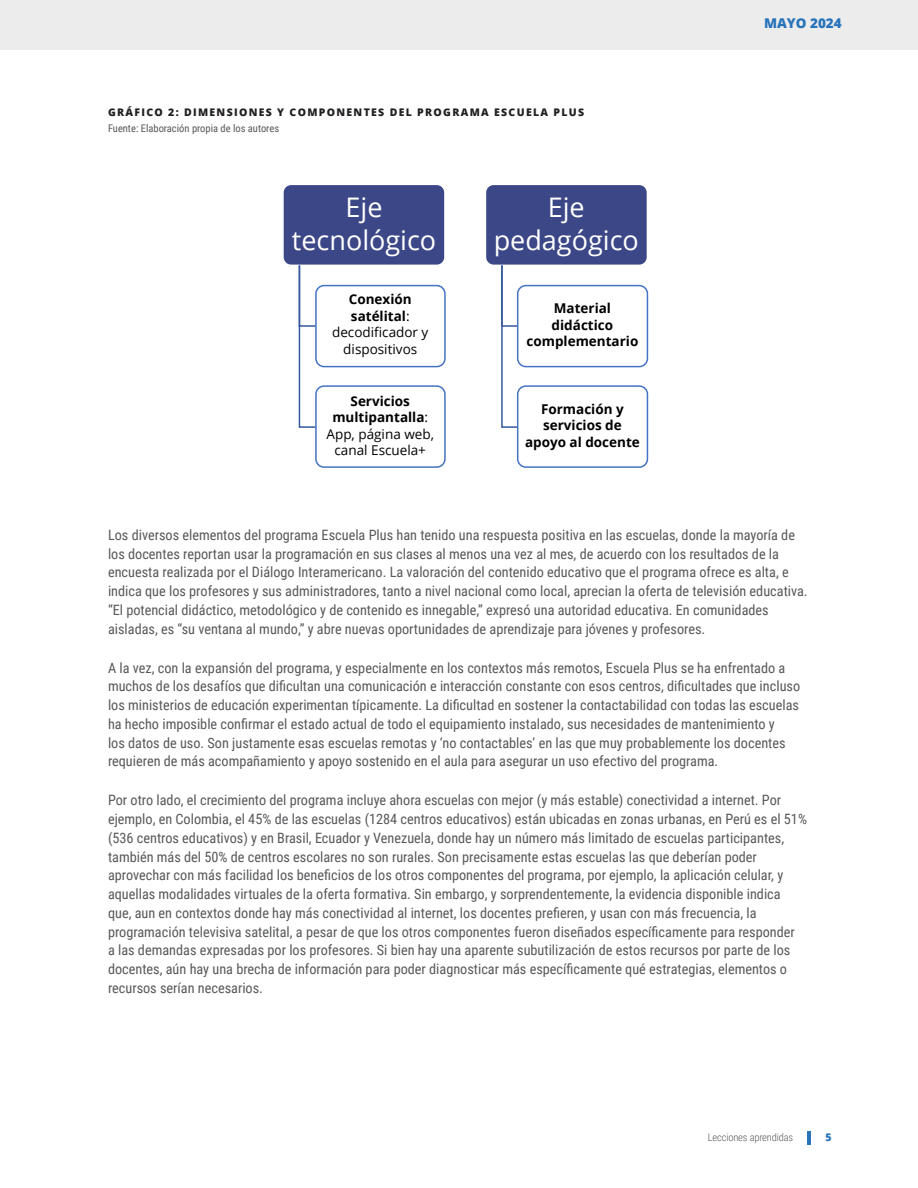
<style>
.page{position:relative;width:918px;height:1188px;background:#fff}
.page>*{position:absolute;margin:0;border:0;box-sizing:border-box;transform-origin:0 0}
.t1{font:27px/33px "Open Sans";color:#fff;text-align:center}
.Content_-_Body_text{font:14.25px/18.8px "Roboto Condensed";color:#57585a}
.t2{font:13.5px/16.5px "Open Sans";color:#000;text-align:center}
.t3{font:700 13.5px/16.5px "Open Sans";color:#000;text-align:center}
.t4{font:800 13.5px "Open Sans";color:#2873ba}
.Content_-_Figures_title{font:800 10.5px "Open Sans";letter-spacing:.125em;color:#231f20}
.Content_-_Figures_title-2{font:10.5px "Roboto Condensed";color:#57585a}
.t5{font:300 10.5px "Roboto Condensed";letter-spacing:-.015em;color:#57585a}
.t6{font:800 10.5px "Open Sans";color:#2873ba}
.s1{font-weight:700}
</style>
<div class="page">
<div style="left:0;top:0;width:918px;height:50px;background:#ececed"></div>
<hr style="left:808px;top:1131px;width:3px;height:14px;background:#2873ba">
<div style="left:283px;top:184px;width:162px;height:81px;background:#3c4788;border-radius:8px"></div>
<div style="left:282px;top:184px;width:164px;height:82px;border:2px solid #fff;border-radius:8px"></div>
<div style="left:315px;top:285px;width:131px;height:82px;border:2px solid #4472c4;border-radius:8px"></div>
<svg style="left:298px;top:264px;width:19px;height:164px"></svg>
<div style="left:315px;top:385px;width:131px;height:83px;border:2px solid #4472c4;border-radius:8px"></div>
<div style="left:485px;top:184px;width:162px;height:81px;background:#3c4788;border-radius:8px"></div>
<div style="left:485px;top:184px;width:163px;height:82px;border:2px solid #fff;border-radius:8px"></div>
<div style="left:517px;top:285px;width:131px;height:82px;border:2px solid #4472c4;border-radius:8px"></div>
<svg style="left:500px;top:264px;width:20px;height:165px"></svg>
<div style="left:517px;top:385px;width:131px;height:83px;border:2px solid #4472c4;border-radius:8px"></div>
<p class="Content_-_Figures_title" style="left:108px;top:104px;width:478px">GRÁFICO 2: DIMENSIONES Y COMPONENTES DEL PROGRAMA ESCUELA PLUS</p>
<p class="Content_-_Figures_title-2" style="left:108px;top:121px;width:173px">Fuente: Elaboración propia de los autores</p>
<p class="t1" style="left:292px;top:190px;width:146px">Eje tecnológico</p>
<p class="t2" style="left:332px;top:291px;width:98px"><span class="s1">Conexión satélital</span>: decodificador y dispositivos</p>
<p class="t2" style="left:327px;top:392px;width:109px"><span class="s1">Servicios multipantalla</span>:<br>App, página web, canal Escuela+</p>
<p class="t1" style="left:494px;top:190px;width:147px">Eje pedagógico</p>
<p class="t3" style="left:527px;top:300px;width:113px">Material didáctico complementario</p>
<p class="t3" style="left:525px;top:400px;width:116px">Formación y servicios de apoyo al docente</p>
<p class="t4" style="left:764px;top:13px;width:79px">MAYO 2024</p>
<p class="Content_-_Body_text" style="left:108px;top:525px;width:701px">Los diversos elementos del programa Escuela Plus han tenido una respuesta positiva en las escuelas, donde la mayoría de los docentes reportan usar la programación en sus clases al menos una vez al mes, de acuerdo con los resultados de la encuesta realizada por el Diálogo Interamericano. La valoración del contenido educativo que el programa ofrece es alta, e indica que los profesores y sus administradores, tanto a nivel nacional como local, aprecian la oferta de televisión educativa. “El potencial didáctico, metodológico y de contenido es innegable,” expresó una autoridad educativa. En comunidades aisladas, es “su ventana al mundo,” y abre nuevas oportunidades de aprendizaje para jóvenes y profesores.</p>
<p class="Content_-_Body_text" style="left:108px;top:658px;width:694px">A la vez, con la expansión del programa, y especialmente en los contextos más remotos, Escuela Plus se ha enfrentado a muchos de los desafíos que dificultan una comunicación e interacción constante con esos centros, dificultades que incluso los ministerios de educación experimentan típicamente. La dificultad en sostener la contactabilidad con todas las escuelas ha hecho imposible confirmar el estado actual de todo el equipamiento instalado, sus necesidades de mantenimiento y<br>los datos de uso. Son justamente esas escuelas remotas y ‘no contactables’ en las que muy probablemente los docentes requieren de más acompañamiento y apoyo sostenido en el aula para asegurar un uso efectivo del programa.</p>
<p class="Content_-_Body_text" style="left:108px;top:790px;width:701px">Por otro lado, el crecimiento del programa incluye ahora escuelas con mejor (y más estable) conectividad a internet. Por ejemplo, en Colombia, el 45% de las escuelas (1284 centros educativos) están ubicadas en zonas urbanas, en Perú es el 51% (536 centros educativos) y en Brasil, Ecuador y Venezuela, donde hay un número más limitado de escuelas participantes, también más del 50% de centros escolares no son rurales. Son precisamente estas escuelas las que deberían poder aprovechar con más facilidad los beneficios de los otros componentes del programa, por ejemplo, la aplicación celular, y aquellas modalidades virtuales de la oferta formativa. Sin embargo, y sorprendentemente, la evidencia disponible indica que, aun en contextos donde hay más conectividad al internet, los docentes prefieren, y usan con más frecuencia, la programación televisiva satelital, a pesar de que los otros componentes fueron diseñados específicamente para responder<br>a las demandas expresadas por los profesores. Si bien hay una aparente subutilización de estos recursos por parte de los docentes, aún hay una brecha de información para poder diagnosticar más específicamente qué estrategias, elementos o recursos serían necesarios.</p>
<p class="t5" style="left:708px;top:1130px;width:87px">Lecciones aprendidas</p>
<p class="t6" style="left:826px;top:1129px;width:8px">5</p>
</div>
